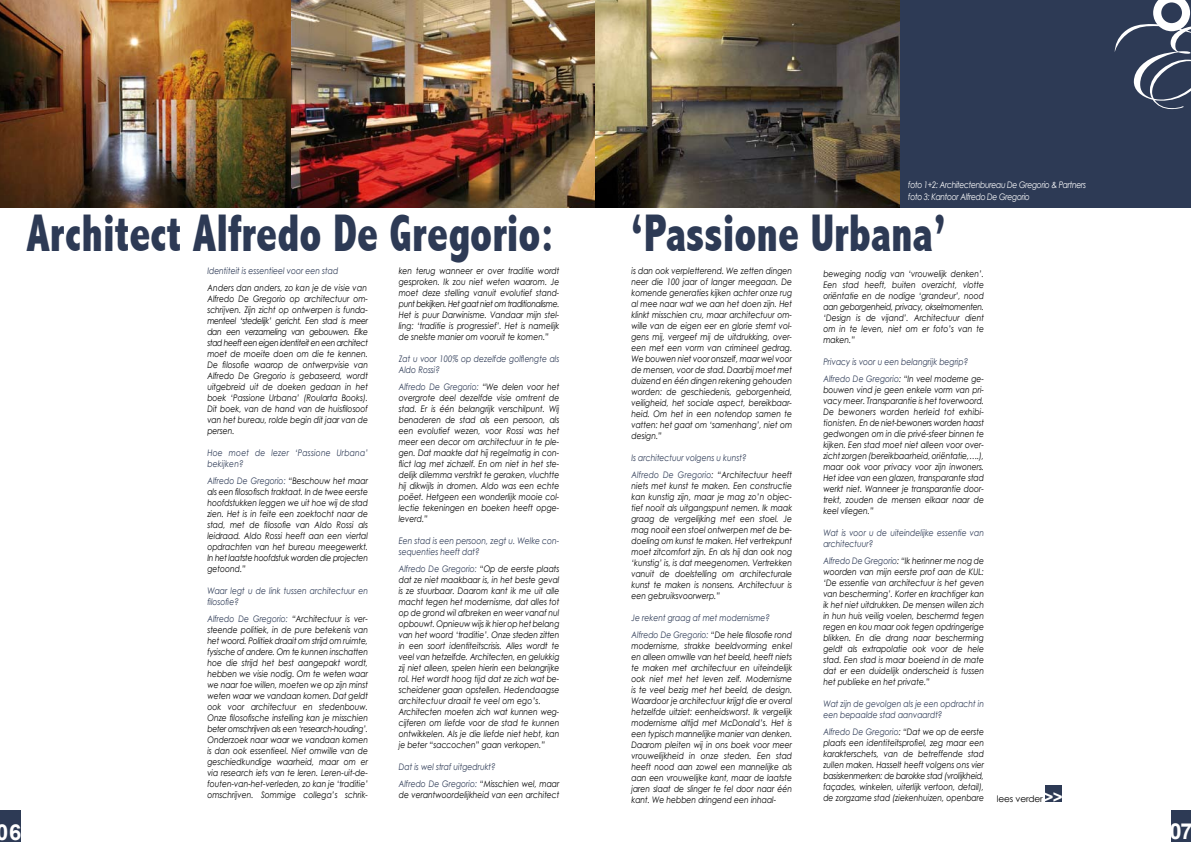
<style>
.page{position:relative;width:1191px;height:842px;background:#fff}
.page>*{position:absolute;margin:0;border:0;box-sizing:border-box;transform-origin:0 0}
.t1{font:800 condensed 53px "Abadi";color:#2d3a55;scale:.85 1}
.t2{font:700 22px "Arial";color:#fff}
.t3{font:italic 9px/11px "Century Gothic";color:#000;text-align:justify;scale:.85 1}
.t4{font:italic 9px/11px "Century Gothic";color:#2d3a55;scale:.85 1}
.t5{font:italic 9px/12px "Century Gothic";letter-spacing:-.04em;color:#fff;scale:.85 1}
.t6{font:italic 9px/11px "Century Gothic";letter-spacing:.02em;color:#2d3a55;scale:.85 1}
.t7{font:9px "Century Gothic";letter-spacing:-.02em;color:#000}
.s1{color:#2d3a55}
.s2{color:#000}
.s3{font-family:"Arial";font-weight:700;font-size:17.1px;color:#fff}
</style>
<div class="page">
<div style="left:900px;top:0;width:291px;height:208px;background:#2d3a55"></div>
<svg style="left:1114px;top:0;width:77px;height:109px;background:#525d73"></svg>
<img style="left:0;top:0;width:900px;height:208px">
<div style="left:1045px;top:785px;width:16px;height:17px;background:#2d3a55"></div>
<div style="left:0;top:810px;width:20px;height:32px;background:#2d3a55"></div>
<div style="left:1170px;top:810px;width:21px;height:32px;background:#2d3a55"></div>
<p class="t5" style="left:908px;top:178px;width:211px">foto 1+2: Architectenbureau De Gregorio &amp; Partners foto 3: Kantoor Alfredo De Gregorio</p>
<h1 class="t1" style="left:26px;top:203px;width:622px">Architect Alfredo De Gregorio:</h1>
<h1 class="t1" style="left:631px;top:203px;width:372px">‘Passione Urbana’</h1>
<p class="t4" style="left:207px;top:265px;width:155px">Identiteit is essentieel voor een stad</p>
<p class="t3" style="left:207px;top:282px;width:190px">Anders dan anders, zo kan je de visie van Alfredo De Gregorio op architectuur om&shy;schrijven. Zijn zicht op ontwerpen is funda&shy;menteel ‘stedelijk’ gericht. Een stad is meer dan een verzameling van gebouwen. Elke stad heeft een eigen identiteit en een architect moet de moeite doen om die te kennen.<br>De filosofie waarop de ontwerpvisie van Alfredo De Gregorio is gebaseerd, wordt uitgebreid uit de doeken gedaan in het boek ‘Passione Urbana’ (Roularta Books).<br>Dit boek, van de hand van de huisfilosoof van het bureau, rolde begin dit jaar van de persen.</p>
<p class="t6" style="left:207px;top:447px;width:190px">Hoe moet de lezer ‘Passione Urbana’ bekijken?</p>
<p class="t3" style="left:207px;top:475px;width:191px"><span class="s1">Alfredo De Gregorio:</span> “Beschouw het maar als een filosofisch traktaat. In de twee eerste hoofdstukken leggen we uit hoe wij de stad zien. Het is in feite een zoektocht naar de stad, met de filosofie van Aldo Rossi als leidraad. Aldo Rossi heeft aan een viertal opdrachten van het bureau meegewerkt.<br>In het laatste hoofdstuk worden die projecten getoond.”</p>
<p class="t4" style="left:207px;top:585px;width:190px">Waar legt u de link tussen architectuur en filosofie?</p>
<p class="t3" style="left:207px;top:613px;width:190px"><span class="s1">Alfredo De Gregorio:</span> “Architectuur is ver&shy;steende politiek, in de pure betekenis van het woord. Politiek draait om strijd om ruimte, fysische of andere. Om te kunnen inschatten hoe die strijd het best aangepakt wordt, hebben we visie nodig. Om te weten waar we naar toe willen, moeten we op zijn minst weten waar we vandaan komen. Dat geldt ook voor architectuur en stedenbouw.<br>Onze filosofische instelling kan je misschien beter omschrijven als een ‘research-houding’.<br>Onderzoek naar waar we vandaan komen is dan ook essentieel. Niet omwille van de geschiedkundige waarheid, maar om er via research iets van te leren. Leren-uit-de&shy;fouten-van-het-verleden, zo kan je ‘traditie’ omschrijven. Sommige collega’s schrik-</p>
<p class="t3" style="left:399px;top:265px;width:190px">ken terug wanneer er over traditie wordt gesproken. Ik zou niet weten waarom. Je moet deze stelling vanuit evolutief stand&shy;punt bekijken. Het gaat niet om traditionalisme.<br>Het is puur Darwinisme. Vandaar mijn stel&shy;ling: ‘traditie is progressief’. Het is namelijk de snelste manier om vooruit te komen.”</p>
<p class="t4" style="left:399px;top:353px;width:190px">Zat u voor 100% op dezelfde golflengte als<br>Aldo Rossi?</p>
<p class="t3" style="left:399px;top:381px;width:190px"><span class="s1">Alfredo De Gregorio:</span> “We delen voor het overgrote deel dezelfde visie omtrent de stad. Er is één belangrijk verschilpunt. Wij benaderen de stad als een persoon, als een evolutief wezen, voor Rossi was het meer een decor om architectuur in te ple&shy;gen. Dat maakte dat hij regelmatig in con&shy;flict lag met zichzelf. En om niet in het ste&shy;delijk dilemma verstrikt te geraken, vluchtte hij dikwijls in dromen. Aldo was een echte poëet. Hetgeen een wonderlijk mooie col&shy;lectie tekeningen en boeken heeft opge&shy;leverd.”</p>
<p class="t4" style="left:399px;top:535px;width:190px">Een stad is een persoon, zegt u. Welke con&shy;sequenties heeft dat?</p>
<p class="t3" style="left:399px;top:563px;width:191px;text-align:left"><span class="s1">Alfredo De Gregorio:</span> “Op de eerste plaats dat ze niet maakbaar is, in het beste geval is ze stuurbaar. Daarom kant ik me uit alle macht tegen het modernisme, dat alles tot op de grond wil afbreken en weer vanaf nul opbouwt. Opnieuw wijs ik hier op het belang van het woord ‘traditie’. Onze steden zitten in een soort identiteitscrisis. Alles wordt te veel van hetzelfde. Architecten, en gelukkig zij niet alleen, spelen hierin een belangrijke rol. Het wordt hoog tijd dat ze zich wat be&shy;scheidener gaan opstellen. Hedendaagse architectuur draait te veel om ego’s.<br>Architecten moeten zich wat kunnen weg&shy;cijferen om liefde voor de stad te kunnen ontwikkelen. Als je die liefde niet hebt, kan je beter “saccochen” gaan verkopen.”</p>
<p class="t4" style="left:399px;top:758px;width:190px;line-height:17px">Dat is wel straf uitgedrukt?<br>Alfredo De Gregorio: <span class="s2">“Misschien wel, maar</span></p>
<p class="t3" style="left:399px;top:789px;width:190px">de verantwoordelijkheid van een architect</p>
<p class="t3" style="left:631px;top:265px;width:190px">is dan ook verpletterend. We zetten dingen neer die 100 jaar of langer meegaan. De komende generaties kijken achter onze rug al mee naar wat we aan het doen zijn. Het klinkt misschien cru, maar architectuur om&shy;wille van de eigen eer en glorie stemt vol&shy;gens mij, vergeef mij de uitdrukking, over&shy;een met een vorm van crimineel gedrag.<br>We bouwen niet voor onszelf, maar wel voor de mensen, voor de stad. Daarbij moet met duizend en één dingen rekening gehouden worden: de geschiedenis, geborgenheid, veiligheid, het sociale aspect, bereikbaar&shy;heid. Om het in een notendop samen te vatten: het gaat om ‘samenhang’, niet om design.”</p>
<p class="t4" style="left:631px;top:449px;width:190px;line-height:17px">Is architectuur volgens u kunst?<br>Alfredo De Gregorio<span class="s2">: “Architectuur heeft</span></p>
<p class="t3" style="left:631px;top:480px;width:190px">niets met kunst te maken. Een constructie kan kunstig zijn, maar je mag zo’n objec&shy;tief nooit als uitgangspunt nemen. Ik maak graag de vergelijking met een stoel. Je mag nooit een stoel ontwerpen met de be&shy;doeling om kunst te maken. Het vertrekpunt moet zitcomfort zijn. En als hij dan ook nog ‘kunstig’ is, is dat meegenomen. Vertrekken vanuit de doelstelling om architecturale kunst te maken is nonsens. Architectuur is een gebruiksvoorwerp.”</p>
<p class="t4" style="left:631px;top:609px;width:190px;line-height:17px">Je rekent graag af met modernisme?<br>Alfredo De Gregorio: <span class="s2">“De hele filosofie rond</span></p>
<p class="t3" style="left:631px;top:640px;width:190px">modernisme, strakke beeldvorming enkel en alleen omwille van het beeld, heeft niets te maken met architectuur en uiteindelijk ook niet met het leven zelf. Modernisme is te veel bezig met het beeld, de design.<br>Waardoor je architectuur krijgt die er overal hetzelfde uitziet: eenheidsworst. Ik vergelijk modernisme altijd met McDonald’s. Het is een typisch mannelijke manier van denken.<br>Daarom pleiten wij in ons boek voor meer vrouwelijkheid in onze steden. Een stad heeft nood aan zowel een mannelijke als aan een vrouwelijke kant, maar de laatste jaren slaat de slinger te fel door naar één kant. We hebben dringend een inhaal-</p>
<p class="t3" style="left:823px;top:268px;width:190px">beweging nodig van ‘vrouwelijk denken’.<br>Een stad heeft, buiten overzicht, vlotte oriëntatie en de nodige ‘grandeur’, nood aan geborgenheid, privacy, okselmomenten. ‘Design is de vijand’. Architectuur dient om in te leven, niet om er foto’s van te maken.”</p>
<p class="t4" style="left:823px;top:353px;width:190px;line-height:17px">Privacy is voor u een belangrijk begrip?<br>Alfredo De Gregorio<span class="s2">: “In veel moderne ge-</span></p>
<p class="t3" style="left:823px;top:384px;width:190px">bouwen vind je geen enkele vorm van pri&shy;vacy meer. Transparantie is het toverwoord.<br>De bewoners worden herleid tot exhibi&shy;tionisten. En de niet-bewoners worden haast gedwongen om in die privé-sfeer binnen te kijken. Een stad moet niet alleen voor over&shy;zicht zorgen (bereikbaarheid, oriëntatie,….), maar ook voor privacy voor zijn inwoners.<br>Het idee van een glazen, transparante stad werkt niet. Wanneer je transparantie door&shy;trekt, zouden de mensen elkaar naar de keel vliegen.”</p>
<p class="t4" style="left:823px;top:527px;width:190px">Wat is voor u de uiteindelijke essentie van architectuur?</p>
<p class="t3" style="left:823px;top:555px;width:190px"><span class="s1">Alfredo De Gregorio</span>: “Ik herinner me nog de woorden van mijn eerste prof aan de KUL: ‘De essentie van architectuur is het geven van bescherming’. Korter en krachtiger kan ik het niet uitdrukken. De mensen willen zich in hun huis veilig voelen, beschermd tegen regen en kou maar ook tegen opdringerige blikken. En die drang naar bescherming geldt als extrapolatie ook voor de hele stad. Een stad is maar boeiend in de mate dat er een duidelijk onderscheid is tussen het publieke en het private.”</p>
<p class="t4" style="left:823px;top:698px;width:190px">Wat zijn de gevolgen als je een opdracht in een bepaalde stad aanvaardt?</p>
<p class="t3" style="left:823px;top:726px;width:190px"><span class="s1">Alfredo De Gregorio</span>: “Dat we op de eerste plaats een identiteitsprofiel, zeg maar een karakterschets, van de betreffende stad zullen maken. Hasselt heeft volgens ons vier basiskenmerken: de barokke stad (vrolijkheid, façades, winkelen, uiterlijk vertoon, detail), de zorgzame stad (ziekenhuizen, openbare</p>
<p class="t7" style="left:997px;top:793px;width:67px">lees verder<span class="s3">&gt;&gt;</span></p>
<h2 class="t2" style="left:-3px;top:817px;width:26px">06</h2>
<h2 class="t2" style="left:1169px;top:817px;width:25px">07</h2>
</div>
